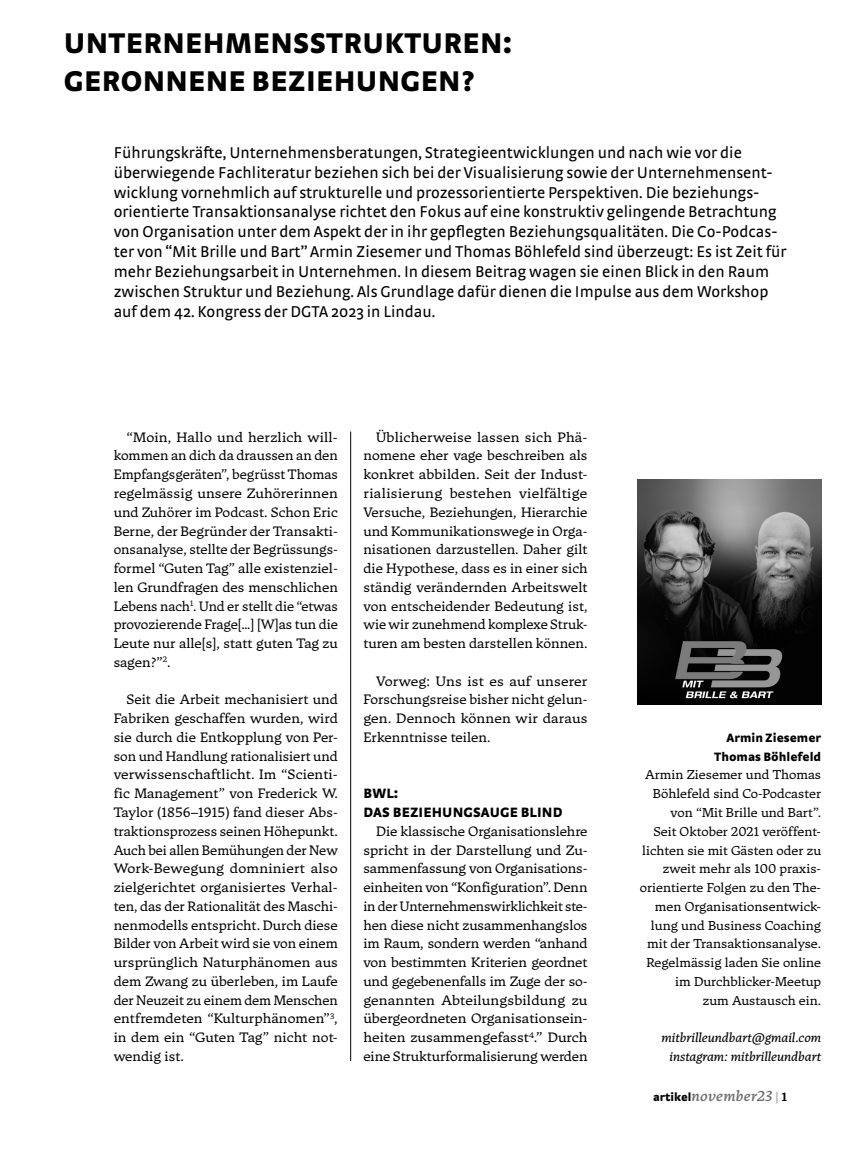
<style>
.page{position:relative;width:851px;height:1149px;background:#fff}
.page>*{position:absolute;margin:0;border:0;box-sizing:border-box;transform-origin:0 0}
.t1{font:900 30px/37.5px "Strada OT";letter-spacing:.01em;color:#000}
.t2{font:16.5px/19.8px "Strada OT";color:#000}
.t3{font:italic 500 14.4px "Tuna";letter-spacing:.02em;color:#6f6f6e}
.t4{font:900 14.25px/18.8px "Strada OT";letter-spacing:.01em;color:#000}
.t5{font:13.5px/18.8px "Tuna";color:#000;text-align:justify}
.t6{font:12.75px/18.8px "Tuna";color:#000;text-align:right}
.t7{font:italic 12.75px/18.8px "Tuna";color:#000;text-align:right}
.t8{font:900 12.75px/18.8px "Strada OT";color:#000;text-align:right}
.s1{font-family:"Strada OT";font-weight:900;font-style:normal;font-size:12px;color:#000}
.s2{font-weight:400;font-style:normal;font-size:12px}
.s3{font-weight:700;font-style:normal;font-size:12px;color:#000}
</style>
<div class="page">
<hr style="left:350px;top:431px;width:1px;height:629px;background:#000">
<img style="left:637px;top:479px;width:184px;height:225px">
<h1 class="t1" style="left:64px;top:24px;width:450px">UNTERNEHMENSSTRUKTUREN:<br>GERONNENE BEZIEHUNGEN?</h1>
<p class="t2" style="left:114px;top:143px;width:674px">Führungskräfte, Unternehmensberatungen, Strategieentwicklungen und nach wie vor die überwiegende Fachliteratur beziehen sich bei der Visualisierung sowie der Unternehmensent&shy;wicklung vornehmlich auf strukturelle und prozessorientierte Perspektiven. Die beziehungs&shy;orientierte Transaktionsanalyse richtet den Fokus auf eine konstruktiv gelingende Betrachtung von Organisation unter dem Aspekt der in ihr gepflegten Beziehungsqualitäten. Die Co-Podcas&shy;ter von “Mit Brille und Bart” Armin Ziesemer und Thomas Böhlefeld sind überzeugt: Es ist Zeit für mehr Beziehungsarbeit in Unternehmen. In diesem Beitrag wagen sie einen Blick in den Raum zwischen Struktur und Beziehung. Als Grundlage dafür dienen die Impulse aus dem Workshop auf dem 42. Kongress der DGTA 2023 in Lindau.</p>
<p class="t5" style="left:114px;top:427px;width:226px;text-indent:13px">“Moin, Hallo und herzlich will&shy;kommen an dich da draussen an den Empfangsgeräten”, begrüsst Thomas regelmässig unsere Zuhörerinnen und Zuhörer im Podcast. Schon Eric Berne, der Begründer der Transakti&shy;onsanalyse, stellte der Begrüssungs&shy;formel “Guten Tag” alle existenziel&shy;len Grundfragen des menschlichen Lebens nach<sup>1</sup>. Und er stellt die “etwas provozierende Frage[…] [W]as tun die Leute nur alle[s], statt guten Tag zu sagen?”<sup>2</sup>.</p>
<p class="t5" style="left:114px;top:690px;width:226px;text-indent:13px">Seit die Arbeit mechanisiert und Fabriken geschaffen wurden, wird sie durch die Entkopplung von Per&shy;son und Handlung rationalisiert und verwissenschaftlicht. Im “Scienti&shy;fic Management” von Frederick W.<br>Taylor (1856–1915) fand dieser Abs&shy;traktionsprozess seinen Höhepunkt.<br>Auch bei allen Bemühungen der New Work-Bewegung domniniert also zielgerichtet organisiertes Verhal&shy;ten, das der Rationalität des Maschi&shy;nenmodells entspricht. Durch diese Bilder von Arbeit wird sie von einem ursprünglich Naturphänomen aus dem Zwang zu überleben, im Laufe der Neuzeit zu einem dem Menschen entfremdeten “Kulturphänomen”<sup>3</sup>, in dem ein “Guten Tag” nicht not&shy;wendig ist.</p>
<p class="t5" style="left:363px;top:427px;width:226px;text-indent:13px">Üblicherweise lassen sich Phä&shy;nomene eher vage beschreiben als konkret abbilden. Seit der Indust&shy;rialisierung bestehen vielfältige Versuche, Beziehungen, Hierarchie und Kommunikationswege in Orga&shy;nisationen darzustellen. Daher gilt die Hypothese, dass es in einer sich ständig verändernden Arbeitswelt von entscheidender Bedeutung ist, wie wir zunehmend komplexe Struk&shy;turen am besten darstellen können.</p>
<p class="t5" style="left:363px;top:671px;width:226px;text-indent:13px">Vorweg: Uns ist es auf unserer Forschungsreise bisher nicht gelun&shy;gen. Dennoch können wir daraus Erkenntnisse teilen.</p>
<p class="t4" style="left:363px;top:783px;width:200px">BWL:<br>DAS BEZIEHUNGSAUGE BLIND</p>
<p class="t5" style="left:363px;top:821px;width:226px;text-indent:13px">Die klassische Organisationslehre spricht in der Darstellung und Zu&shy;sammenfassung von Organisations&shy;einheiten von “Konfiguration”. Denn in der Unternehmenswirklichkeit ste&shy;hen diese nicht zusammenhangslos im Raum, sondern werden “anhand von bestimmten Kriterien geordnet und gegebenenfalls im Zuge der so&shy;genannten Abteilungsbildung zu übergeordneten Organisationsein&shy;heiten zusammengefasst<sup>4</sup>.” Durch eine Strukturformalisierung werden</p>
<p class="t8" style="left:714px;top:727px;width:108px">Armin Ziesemer<br>Thomas Böhlefeld</p>
<p class="t6" style="left:639px;top:765px;width:183px">Armin Ziesemer und Thomas<br>Böhlefeld sind Co-Podcaster von “Mit Brille und Bart”.<br>Seit Oktober 2021 veröffent&shy;lichten sie mit Gästen oder zu zweit mehr als 100 praxis&shy;orientierte Folgen zu den The&shy;men Organisationsentwick&shy;lung und Business Coaching mit der Transaktionsanalyse.<br>Regelmässig laden Sie online im Durchblicker-Meetup<br>zum Austausch ein.</p>
<p class="t7" style="left:661px;top:1027px;width:161px">mitbrilleundbart@gmail.com instagram: mitbrilleundbart</p>
<p class="t3" style="left:653px;top:1086px;width:135px"><span class="s1">artikel</span>november23 <span class="s2">|</span> <span class="s3">1</span></p>
</div>
